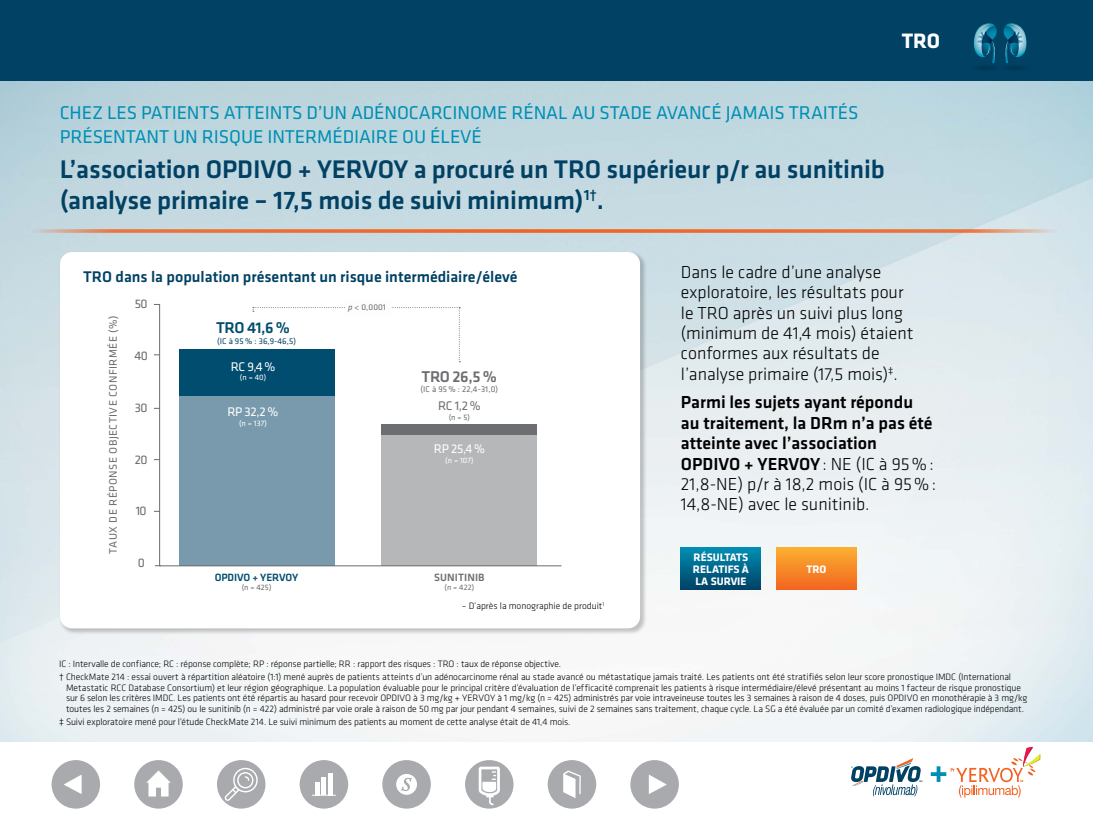
<style>
.page{position:relative;width:1093px;height:820px;background:#fff}
.page>*{position:absolute;margin:0;border:0;box-sizing:border-box;transform-origin:0 0}
.t1{font:500 26.4px/31.2px "Klavika";letter-spacing:-.005em;color:#004164}
.t2{font:700 21.6px "Klavika";color:#fff}
.t3{font:19.2px/24px "Klavika";letter-spacing:-.005em;color:#008fb4}
.t4{font:300 18px/20.4px "Klavika";color:#000}
.t5{font:500 18px/20.4px "Klavika";color:#000}
.t6{font:500 16.2px "Klavika";color:#004d6f}
.t7{font:500 16.2px "Klavika";color:#6d6e71}
.t8{font:500 16px "Klavika";color:#004164}
.t9{font:12.96px "Klavika";letter-spacing:-.025em;color:#fff}
.t10{font:12.96px "Klavika";color:#6d6e71}
.t11{font:12.88px "Klavika";letter-spacing:-.05em;color:#6b6b6d}
.t12{font:11.28px "Klavika";letter-spacing:.04em;color:#6b6b6d}
.t13{font:700 11.2px/12px "Klavika";color:#fff;text-align:justify}
.t14{font:500 10.92px "Klavika";letter-spacing:-.01em;color:#004d6f}
.t15{font:500 10.92px "Klavika";letter-spacing:.01em;color:#6d6e71}
.t16{font:300 9.6px/10.8px "Klavika";letter-spacing:-.01em;color:#000}
.t17{font:8.64px "Klavika";letter-spacing:.01em;color:#004164}
.t18{font:8.64px "Klavika";letter-spacing:.01em;color:#6d6e71}
.t19{font:8.56px "Klavika";color:#6b6b6d}
.t20{font:8.08px "Klavika";letter-spacing:.01em;color:#fff}
.t21{font:8.08px "Klavika";color:#6d6e71}
.t22{font:8.08px "Klavika";color:#6b6b6d}
.s1{font-style:italic}
.s2{font-weight:300}
</style>
<div class="page">
<img style="left:0;top:80px;width:1093px;height:661px">
<div style="left:0;top:0;width:1093px;height:80px;background:#004164"></div>
<svg style="left:931px;top:746px;width:109px;height:51px"></svg>
<svg style="left:851px;top:758px;width:71px;height:38px"></svg>
<div style="left:548px;top:759px;width:48px;height:49px;background:#a8aaad;border-radius:50%"></div>
<svg style="left:563px;top:770px;width:18px;height:27px"></svg>
<div style="left:382px;top:759px;width:49px;height:49px;background:#a8aaad;border-radius:50%"></div>
<svg style="left:396px;top:774px;width:21px;height:20px"></svg>
<div style="left:217px;top:759px;width:48px;height:49px;background:#a8aaad;border-radius:50%"></div>
<svg style="left:224px;top:767px;width:35px;height:33px"></svg>
<div style="left:300px;top:759px;width:48px;height:49px;background:#a8aaad;border-radius:50%"></div>
<hr style="left:322px;top:777px;width:4px;height:17px;background:#fff">
<div style="left:315px;top:781px;width:5px;height:13px;background:#fff"></div>
<div style="left:328px;top:772px;width:5px;height:22px;background:#fff"></div>
<svg style="left:312px;top:794px;width:24px;height:1px"></svg>
<div style="left:52px;top:759px;width:48px;height:49px;background:#a8aaad;border-radius:50%"></div>
<svg style="left:64px;top:774px;width:18px;height:19px"></svg>
<div style="left:630px;top:759px;width:49px;height:49px;background:#a8aaad;border-radius:50%"></div>
<svg style="left:649px;top:775px;width:18px;height:18px"></svg>
<div style="left:134px;top:759px;width:49px;height:49px;background:#a8aaad;border-radius:50%"></div>
<svg style="left:146px;top:770px;width:25px;height:26px"></svg>
<svg style="left:973px;top:23px;width:54px;height:47px"></svg>
<div style="left:465px;top:759px;width:48px;height:49px;background:#a8aaad;border-radius:50%"></div>
<svg style="left:479px;top:766px;width:21px;height:39px"></svg>
<div style="left:59px;top:251px;width:588px;height:383px;background:#000;opacity:.22"></div>
<div style="left:60px;top:252px;width:580px;height:376px;background:#fff;border-radius:12px"></div>
<svg style="left:17px;top:229px;width:1059px;height:4px"></svg>
<svg style="left:159px;top:304px;width:402px;height:262px"></svg>
<div style="left:681px;top:547px;width:80px;height:42px;background:linear-gradient(to bottom,#008fb4,#004467)"></div>
<div style="left:776px;top:547px;width:80px;height:42px;background:linear-gradient(to bottom,#fbb030,#f26921)"></div>
<h2 class="t2" style="left:902px;top:25px;width:40px">TRO</h2>
<h3 class="t3" style="left:60px;top:99px;width:800px">CHEZ LES PATIENTS ATTEINTS D’UN ADÉNOCARCINOME RÉNAL AU STADE AVANCÉ JAMAIS TRAITÉS<br>PRÉSENTANT UN RISQUE INTERMÉDIAIRE OU ÉLEVÉ</h3>
<h1 class="t1" style="left:60px;top:153px;width:826px">L’association OPDIVO + YERVOY a procuré un TRO supérieur p/r au sunitinib (analyse primaire – 17,5 mois de suivi minimum)<sup>1†</sup>.</h1>
<h3 class="t8" style="left:83px;top:266px;width:436px">TRO dans la population présentant un risque intermédiaire/élevé</h3>
<p class="t12" style="left:106px;top:553px;width:240px;rotate:-90deg">TAUX DE RÉPONSE OBJECTIVE CONFIRMÉE (%)</p>
<h3 class="t11" style="left:135px;top:295px;width:14px">50</h3>
<h3 class="t11" style="left:135px;top:347px;width:15px">40</h3>
<h3 class="t11" style="left:135px;top:399px;width:14px">30</h3>
<h3 class="t11" style="left:135px;top:450px;width:14px">20</h3>
<h3 class="t11" style="left:136px;top:502px;width:12px">10</h3>
<h3 class="t11" style="left:138px;top:554px;width:9px">0</h3>
<h3 class="t6" style="left:216px;top:317px;width:76px">TRO 41,6 %</h3>
<p class="t17" style="left:217px;top:335px;width:80px">(IC à 95 % : 36,9-46,5)</p>
<h3 class="t9" style="left:231px;top:357px;width:46px">RC 9,4 %</h3>
<p class="t20" style="left:240px;top:372px;width:28px">(n = 40)</p>
<h3 class="t9" style="left:227px;top:402px;width:53px">RP 32,2 %</h3>
<p class="t20" style="left:239px;top:418px;width:29px">(n = 137)</p>
<p class="t14" style="left:215px;top:569px;width:85px">OPDIVO + YERVOY</p>
<p class="t22" style="left:242px;top:582px;width:31px">(n = 425)</p>
<p class="t19" style="left:348px;top:301px;width:39px"><span class="s1">p</span> &lt; 0,0001</p>
<h3 class="t7" style="left:421px;top:365px;width:77px">TRO 26,5 %</h3>
<p class="t18" style="left:420px;top:384px;width:79px">(IC à 95 % : 22,4-31,0)</p>
<h3 class="t10" style="left:438px;top:397px;width:44px">RC 1,2%</h3>
<p class="t21" style="left:449px;top:411px;width:23px">(n = 5)</p>
<h3 class="t9" style="left:434px;top:440px;width:53px">RP 25,4%</h3>
<p class="t20" style="left:445px;top:454px;width:30px">(n = 107)</p>
<p class="t15" style="left:434px;top:569px;width:52px">SUNITINIB</p>
<p class="t21" style="left:444px;top:582px;width:31px">(n = 422)</p>
<p class="t16" style="left:462px;top:599px;width:144px">– D’après la monographie de produit<sup>1</sup></p>
<h3 class="t4" style="left:681px;top:261px;width:234px">Dans le cadre d’une analyse exploratoire, les résultats pour le TRO après un suivi plus long (minimum de 41,4 mois) étaient conformes aux résultats de l’analyse primaire (17,5 mois)<sup>‡</sup>.</h3>
<h3 class="t5" style="left:681px;top:391px;width:257px">Parmi les sujets ayant répondu au traitement, la DRm n’a pas été atteinte avec l’association<br>OPDIVO + YERVOY<span class="s2">: NE (IC à 95%:<br>21,8-NE) p/r à 18,2 mois (IC à 95%:<br>14,8-NE) avec le sunitinib.</span></h3>
<p class="t13" style="left:693px;top:550px;width:58px">RÉSULTATS RELATIFS À LA SURVIE</p>
<p class="t13" style="left:806px;top:562px;width:21px">TRO</p>
<p class="t16" style="left:59px;top:657px;width:953px;line-height:12.4px">IC : Intervalle de confiance; RC : réponse complète; RP : réponse partielle; RR : rapport des risques : TRO : taux de réponse objective.<br>† CheckMate 214 : essai ouvert à répartition aléatoire (1:1) mené auprès de patients atteints d’un adénocarcinome rénal au stade avancé ou métastatique jamais traité. Les patients ont été stratifiés selon leur score pronostique IMDC (International</p>
<p class="t16" style="left:66px;top:681px;width:963px">Metastatic RCC Database Consortium) et leur région géographique. La population évaluable pour le principal critère d’évaluation de l’efficacité comprenait les patients à risque intermédiaire/élevé présentant au moins 1 facteur de risque pronostique sur 6 selon les critères IMDC. Les patients ont été répartis au hasard pour recevoir OPDIVO à 3 mg/kg + YERVOY à 1 mg/kg (n = 425) administrés par voie intraveineuse toutes les 3 semaines à raison de 4 doses, puis OPDIVO en monothérapie à 3 mg/kg toutes les 2 semaines (n = 425) ou le sunitinib (n = 422) administré par voie orale à raison de 50 mg par jour pendant 4 semaines, suivi de 2 semaines sans traitement, chaque cycle. La SG a été évaluée par un comité d’examen radiologique indépendant.</p>
<p class="t16" style="left:59px;top:715px;width:513px">‡ Suivi exploratoire mené pour l’étude CheckMate 214. Le suivi minimum des patients au moment de cette analyse était de 41,4 mois.</p>
</div>
